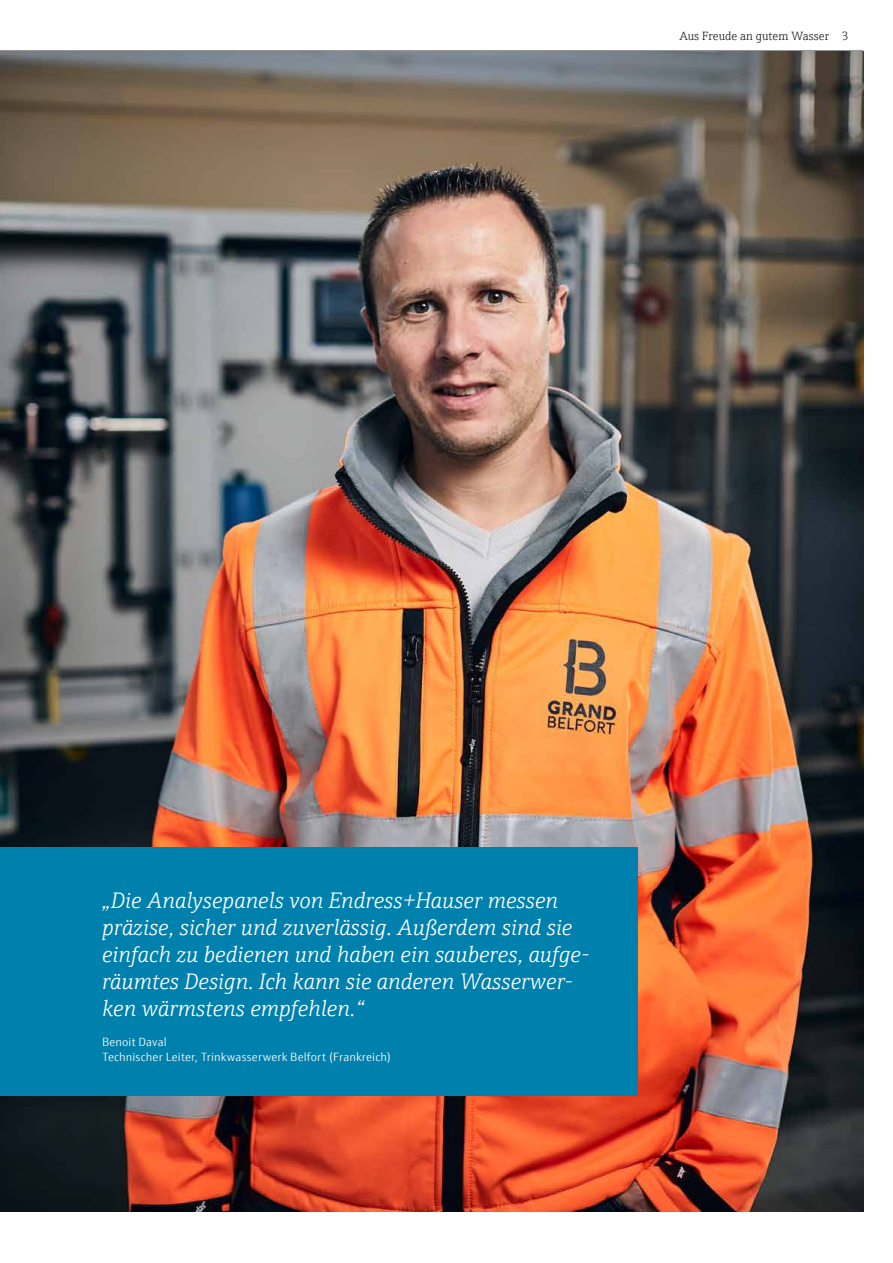
<style>
.page{position:relative;width:893px;height:1263px;background:#fff}
.page>*{position:absolute;margin:0;border:0;box-sizing:border-box;transform-origin:0 0}
.t1{font:italic 300 22.5px/27px "E+H Serif";color:#fff}
.t2{font:300 12px/15px "E+H Sans";letter-spacing:.01em;color:#fff}
.t3{font:300 12px "E+H Serif";color:#231f20}
</style>
<div class="page">
<img style="left:0;top:51px;width:863px;height:1161px">
<div style="left:0;top:847px;width:638px;height:249px;background:#0081ad"></div>
<p class="t3" style="left:679px;top:27px;width:171px">Aus Freude an gutem Wasser 3</p>
<p class="t1" style="left:102px;top:885px;width:489px">„Die Analysepanels von Endress+Hauser messen präzise, sicher und zuverlässig. Außerdem sind sie einfach zu bedienen und haben ein sauberes, aufge&shy;räumtes Design. Ich kann sie anderen Wasserwer&shy;ken wärmstens empfehlen.“</p>
<p class="t2" style="left:102px;top:1033px;width:291px">Benoit Daval<br>Technischer Leiter, Trinkwasserwerk Belfort (Frankreich)</p>
</div>
